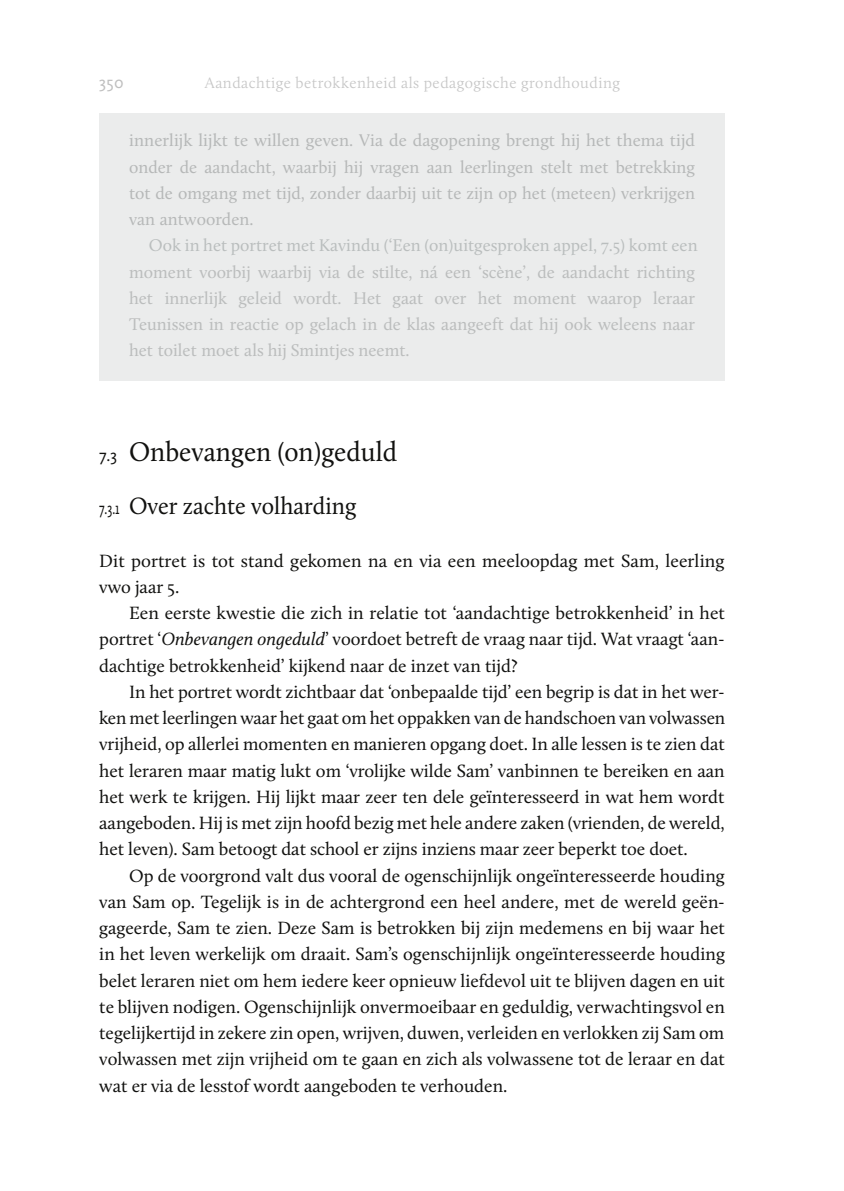
<style>
.page{position:relative;width:844px;height:1191px;background:#fff}
.page>*{position:absolute;margin:0;border:0;box-sizing:border-box;transform-origin:0 0}
.t1{font:28px "Calluna";color:#11110f;scale:.95 1}
.t2{font:24.5px "Calluna";color:#11110f;scale:.95 1}
.t3{font:18.38px/26.2px "Calluna";color:#11110f;text-align:justify}
.t4{font:17.5px/26.2px "Calluna";color:#bbbdbd;text-align:justify}
.t5{font:17.5px/26.2px "Calluna";color:#b6b8b8;text-align:justify}
.t6{font:17.5px "Calluna";color:#babebe}
.t7{font:300 15.75px "Calluna";letter-spacing:.03em;color:#c6c6c6}
.s1{font-family:"Calluna Sans";font-size:17.5px}
.s2{font-style:italic}
</style>
<div class="page">
<div style="left:99px;top:113px;width:625px;height:136px;background:#ebecec"></div>
<div style="left:99px;top:218px;width:625px;height:163px;background:#ebecec"></div>
<p class="t7" style="left:205px;top:74px;width:416px">Aandachtige betrokkenheid als pedagogische grondhouding</p>
<p class="t5" style="left:129px;top:127px;width:567px">innerlijk lijkt te willen geven. Via de dagopening brengt hij het thema tijd onder de aandacht, waarbij hij vragen aan leerlingen stelt met betrekking tot de omgang met tijd, zonder daarbij uit te zijn op het (meteen) verkrijgen van antwoorden.</p>
<p class="t6" style="left:149px;top:235px;width:550px">Ook in het portret met Kavindu (‘Een (on)uitgesproken appel, 7.5) komt een</p>
<p class="t4" style="left:129px;top:258px;width:567px">moment voorbij waarbij via de stilte, ná een ‘scène’, de aandacht richting het innerlijk geleid wordt. Het gaat over het moment waarop leraar Teunissen in reactie op gelach in de klas aangeeft dat hij ook weleens naar het toilet moet als hij Smintjes neemt.</p>
<h1 class="t1" style="left:99px;top:435px;width:315px"><span class="s1">7.3</span> Onbevangen (on)geduld</h1>
<h2 class="t2" style="left:99px;top:491px;width:272px"><span class="s1">7.3.1</span> Over zachte volharding</h2>
<p class="t3" style="left:99px;top:547px;width:626px">Dit portret is tot stand gekomen na en via een meeloopdag met Sam, leerling vwo jaar 5.</p>
<p class="t3" style="left:99px;top:599px;width:627px;text-indent:30px">Een eerste kwestie die zich in relatie tot ‘aandachtige betrokkenheid’ in het portret ‘<span class="s2">Onbevangen ongeduld</span>’ voordoet betreft de vraag naar tijd. Wat vraagt ‘aan&shy;dachtige betrokkenheid’ kijkend naar de inzet van tijd?</p>
<p class="t3" style="left:99px;top:678px;width:627px;text-indent:30px">In het portret wordt zichtbaar dat ‘onbepaalde tijd’ een begrip is dat in het wer&shy;ken met leerlingen waar het gaat om het oppakken van de handschoen van volwassen vrijheid, op allerlei momenten en manieren opgang doet. In alle lessen is te zien dat het leraren maar matig lukt om ‘vrolijke wilde Sam’ vanbinnen te bereiken en aan het werk te krijgen. Hij lijkt maar zeer ten dele geïnteresseerd in wat hem wordt aangeboden. Hij is met zijn hoofd bezig met hele andere zaken (vrienden, de wereld, het leven). Sam betoogt dat school er zijns inziens maar zeer beperkt toe doet.</p>
<p class="t3" style="left:99px;top:862px;width:627px;text-indent:30px">Op de voorgrond valt dus vooral de ogenschijnlijk ongeïnteresseerde houding van Sam op. Tegelijk is in de achtergrond een heel andere, met de wereld geën&shy;gageerde, Sam te zien. Deze Sam is betrokken bij zijn medemens en bij waar het in het leven werkelijk om draait. Sam’s ogenschijnlijk ongeïnteresseerde houding belet leraren niet om hem iedere keer opnieuw liefdevol uit te blijven dagen en uit te blijven nodigen. Ogenschijnlijk onvermoeibaar en geduldig, verwachtingsvol en tegelijkertijd in zekere zin open, wrijven, duwen, verleiden en verlokken zij Sam om volwassen met zijn vrijheid om te gaan en zich als volwassene tot de leraar en dat wat er via de lesstof wordt aangeboden te verhouden.</p>
</div>
